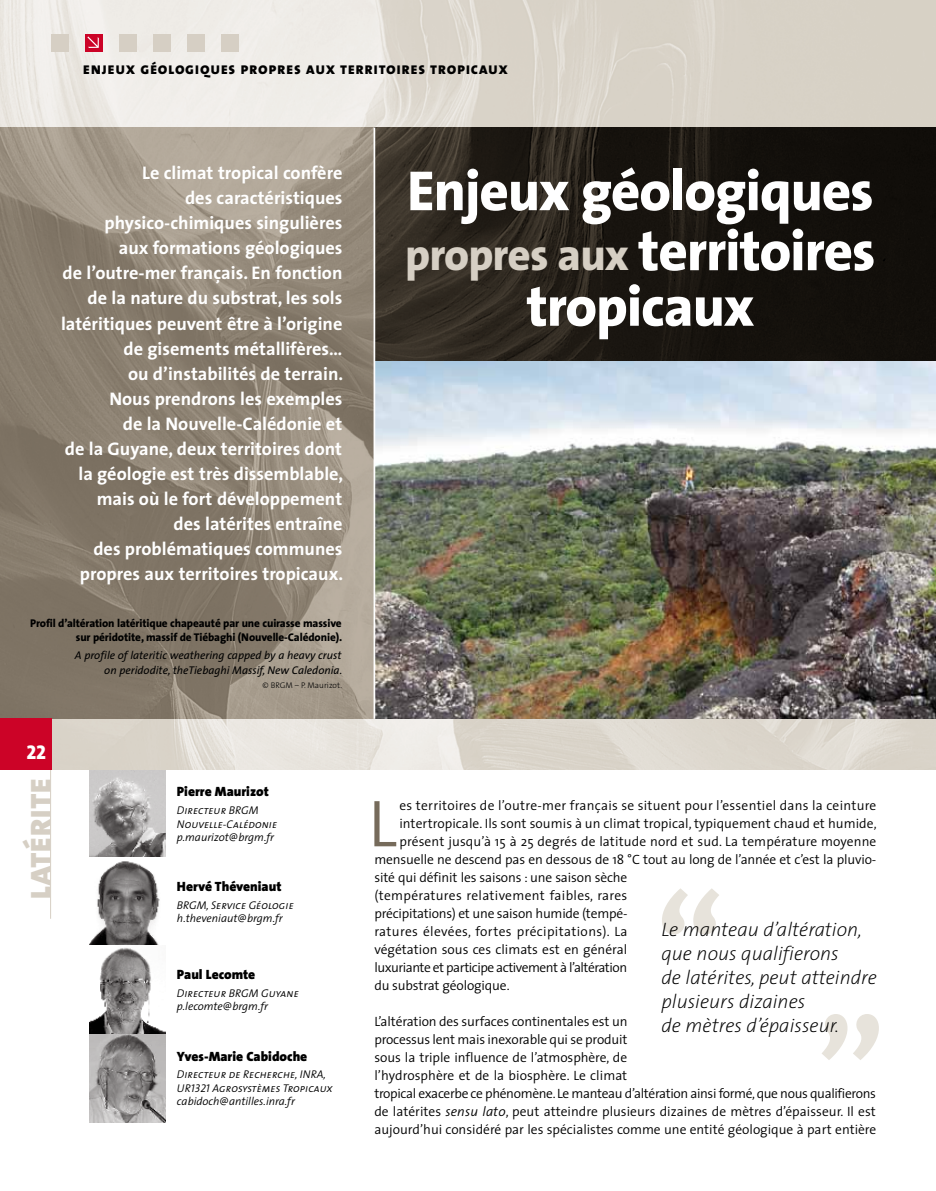
<style>
.page{position:relative;width:936px;height:1191px;background:#fff}
.page>*{position:absolute;margin:0;border:0;box-sizing:border-box;transform-origin:0 0}
.t1{font:300 66.9px "The Sans";color:#766b5b}
.t2{font:800 57px/57.8px "The Sans";letter-spacing:-.02em;color:#fff;text-align:center}
.t3{font:37.2px "The Sans Extra Bold Caps";letter-spacing:-.015em;color:#d6cfc4;scale:.95 1}
.t4{font:19.95px "The Sans Extra Bold Caps";color:#fff}
.t5{font:italic 200 19.5px/24px "The Sans";color:#000}
.t6{font:700 18.3px/25px "The Sans";color:#fff;text-align:right}
.t7{font:16.5px "The Sans Extra Bold Caps";letter-spacing:.04em;color:#000;scale:.95 1}
.t8{font:300 13.5px/18px "The Sans";color:#000}
.t9{font:300 13.5px "The Sans";letter-spacing:.02em;color:#000}
.t10{font:900 13.5px "The Sans";color:#000}
.t11{font:300 13.5px "The Sans";letter-spacing:-.035em;color:#000}
.t12{font:300 13.5px "The Sans";letter-spacing:.03em;color:#000}
.t13{font:300 13.5px "The Sans";letter-spacing:.025em;color:#000}
.t14{font:italic 11.25px/13.5px "The Sans Semi Light Caps";color:#000}
.t15{font:800 11.25px/14.2px "The Sans";letter-spacing:-.01em;color:#000;text-align:right}
.t16{font:italic 11.25px/14.2px "The Sans";color:#000;text-align:right}
.t17{font:italic 300 11.25px "The Sans";color:#000}
.t18{font:300 8.25px "The Sans";color:#000}
.s1{font-size:45px;color:#d6cfc4}
.s2{font-style:italic}
</style>
<div class="page">
<img style="left:89px;top:770px;width:76px;height:87px">
<svg style="left:89px;top:861px;width:71px;height:84px"></svg>
<svg style="left:89px;top:948px;width:76px;height:86px"></svg>
<svg style="left:89px;top:1034px;width:76px;height:88px;background:#9c9a99"></svg>
<hr style="left:50px;top:711px;width:1px;height:207px;background:#d6cfc4">
<img style="left:0;top:0;width:935px;height:770px">
<img style="left:0;top:128px;width:373px;height:591px">
<img style="left:375px;top:128px;width:560px;height:233px">
<div style="left:119px;top:34px;width:17px;height:17px;background:#d6cfc4"></div>
<div style="left:51px;top:34px;width:17px;height:17px;background:#d6cfc4"></div>
<svg style="left:83px;top:32px;width:21px;height:21px"></svg>
<div style="left:153px;top:34px;width:17px;height:17px;background:#d6cfc4"></div>
<div style="left:187px;top:34px;width:17px;height:17px;background:#d6cfc4"></div>
<div style="left:221px;top:34px;width:17px;height:17px;background:#d6cfc4"></div>
<div style="left:0;top:719px;width:51px;height:51px;background:#cc0327"></div>
<img style="left:375px;top:361px;width:560px;height:358px">
<hr style="left:373px;top:128px;width:2px;height:591px;background:#fff">
<svg style="left:662px;top:888px;width:57px;height:46px"></svg>
<svg style="left:822px;top:1014px;width:57px;height:46px"></svg>
<p class="t7" style="left:83px;top:55px;width:449px">enjeux géologiques propres aux territoires tropicaux</p>
<p class="t6" style="left:61px;top:160px;width:284px">Le climat tropical confère<br>des caractéristiques physico-chimiques singulières<br>aux formations géologiques<br>de l’outre-mer français. En fonction de la nature du substrat, les sols latéritiques peuvent être à l’origine de gisements métallifères…<br>ou d’instabilités de terrain.<br>Nous prendrons les exemples<br>de la Nouvelle-Calédonie et<br>de la Guyane, deux territoires dont la géologie est très dissemblable, mais où le fort développement<br>des latérites entraîne<br>des problématiques communes propres aux territoires tropicaux.</p>
<h2 class="t2" style="left:405px;top:161px;width:471px">Enjeux géologiques <span class="s1">propres aux</span> territoires tropicaux</h2>
<p class="t15" style="left:30px;top:615px;width:313px">Profil d’altération latéritique chapeauté par une cuirasse massive sur péridotite, massif de Tiébaghi (Nouvelle-Calédonie).</p>
<p class="t16" style="left:75px;top:648px;width:269px">A profile of lateritic weathering capped by a heavy crust on peridodite, theTiebaghi Massif, New Caledonia.</p>
<p class="t18" style="left:262px;top:678px;width:81px">© BRGM – P. Maurizot.</p>
<h3 class="t4" style="left:26px;top:735px;width:21px">22</h3>
<h3 class="t3" style="left:7px;top:899px;width:130px;rotate:-90deg">latérite</h3>
<p class="t10" style="left:177px;top:780px;width:93px">Pierre Maurizot</p>
<p class="t14" style="left:177px;top:803px;width:102px">Directeur BRGM<br>Nouvelle-Calédonie</p>
<p class="t17" style="left:177px;top:828px;width:99px">p.maurizot@brgm.fr</p>
<p class="t10" style="left:177px;top:875px;width:106px">Hervé Théveniaut</p>
<p class="t14" style="left:177px;top:898px;width:118px">BRGM, Service Géologie</p>
<p class="t17" style="left:177px;top:909px;width:107px">h.theveniaut@brgm.fr</p>
<p class="t10" style="left:177px;top:963px;width:80px">Paul Lecomte</p>
<p class="t14" style="left:177px;top:986px;width:123px">Directeur BRGM Guyane</p>
<p class="t17" style="left:177px;top:997px;width:93px">p.lecomte@brgm.fr</p>
<p class="t10" style="left:177px;top:1044px;width:132px">Yves-Marie Cabidoche</p>
<p class="t14" style="left:177px;top:1067px;width:157px">Directeur de Recherche, INRA,<br>UR1321 Agrosystèmes Tropicaux</p>
<p class="t17" style="left:177px;top:1092px;width:119px">cabidoch@antilles.inra.fr</p>
<h1 class="t1" style="left:368px;top:768px;width:30px">L</h1>
<p class="t9" style="left:399px;top:794px;width:478px">es territoires de l’outre-mer français se situent pour l’essentiel dans la ceinture</p>
<p class="t8" style="left:399px;top:814px;width:479px">intertropicale. Ils sont soumis à un climat tropical, typiquement chaud et humide,</p>
<p class="t8" style="left:399px;top:832px;width:478px">présent jusqu’à 15 à 25 degrés de latitude nord et sud. La température moyenne</p>
<p class="t8" style="left:374px;top:850px;width:503px">mensuelle ne descend pas en dessous de 18 °C tout au long de l’année et c’est la pluvio-</p>
<p class="t8" style="left:374px;top:868px;width:254px">sité qui définit les saisons : une saison sèche</p>
<p class="t13" style="left:374px;top:884px;width:254px">(températures relativement faibles, rares</p>
<p class="t8" style="left:374px;top:904px;width:254px">précipitations) et une saison humide (tempé-</p>
<p class="t12" style="left:374px;top:920px;width:254px">ratures élevées, fortes précipitations). La</p>
<p class="t8" style="left:374px;top:940px;width:254px">végétation sous ces climats est en général</p>
<p class="t11" style="left:374px;top:956px;width:254px">luxuriante et participe activement à l’altération</p>
<p class="t8" style="left:374px;top:976px;width:137px">du substrat géologique.</p>
<p class="t8" style="left:374px;top:1012px;width:503px">L’altération des surfaces continentales est un<br>processus lent mais inexorable qui se produit<br>sous la triple influence de l’atmosphère, de<br>l’hydrosphère et de la biosphère. Le climat<br>tropical exacerbe ce phénomène. Le manteau d’altération ainsi formé, que nous qualifierons de latérites <span class="s2">sensu lato</span>, peut atteindre plusieurs dizaines de mètres d’épaisseur. Il est aujourd’hui considéré par les spécialistes comme une entité géologique à part entière</p>
<h3 class="t5" style="left:661px;top:916px;width:217px">Le manteau d’altération, que nous qualifierons<br>de latérites, peut atteindre plusieurs dizaines<br>de mètres d’épaisseur.</h3>
</div>
